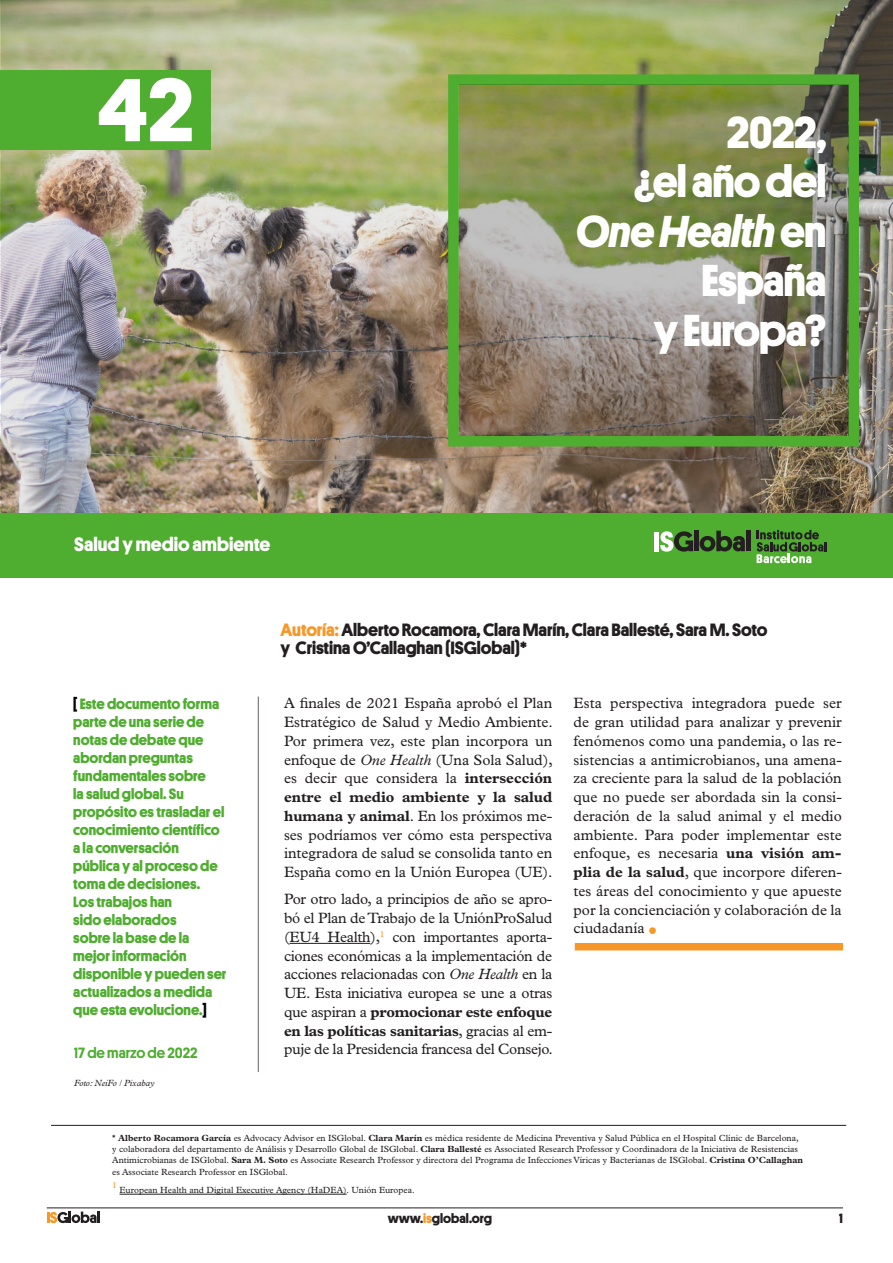
<style>
.page{position:relative;width:893px;height:1263px;background:#fff}
.page>*{position:absolute;margin:0;border:0;box-sizing:border-box;transform-origin:0 0}
.t1{font:700 90px "Platform";color:#fff}
.text_base{font:54px "Plantin";color:#f79727}
.t2{font:700 45px/49.5px "Platform";letter-spacing:-.02em;color:#fff;text-align:right}
.t3{font:700 19.5px "Platform";color:#fff}
.t4{font:700 18px/18px "Platform";letter-spacing:-.005em;color:#231f20}
.text_base-2{font:15px/18.8px "Plantin";letter-spacing:-.005em;color:#231f20;text-align:justify}
.t5{font:700 15px/18px "Platform";color:#4fad2f}
.t6{font:500 15px "Platform";color:#4fad2f}
.t7{font:700 13.5px "Platform";color:#231f20}
.leyendas{font:9px/11.2px "Plantin";color:#231f20}
.t8{font:italic 9px "Plantin";color:#231f20}
.leyendas-2{font:8.7px "Plantin";color:#f79727}
.s1{font-style:italic}
.s2{color:#000}
.s3{color:#f79727}
.s4{font-weight:700}
.s5{font-family:"Platform"}
</style>
<div class="page">
<svg style="left:47px;top:1211px;width:53px;height:12px"></svg>
<hr style="left:47px;top:1207px;width:796px;height:1px;background:#231f20">
<img style="left:1px;top:0;width:891px;height:514px">
<hr style="left:290px;top:943px;width:80px;height:1px;background:#231f20">
<div style="left:0;top:514px;width:893px;height:64px;background:#4fad2f"></div>
<div style="left:0;top:70px;width:211px;height:80px;background:#4fad2f"></div>
<hr style="left:258px;top:696px;width:1px;height:376px;background:#79716f">
<hr style="left:120px;top:1194px;width:227px;height:1px;background:#231f20">
<hr style="left:51px;top:1125px;width:795px;height:1px;background:#231f20">
<div style="left:448px;top:74px;width:411px;height:372px;border:10px solid #4fad2f"></div>
<svg style="left:459px;top:85px;width:389px;height:351px;background:#848464"></svg>
<hr style="left:655px;top:532px;width:4px;height:19px;background:#fff">
<div style="left:694px;top:531px;width:5px;height:20px;background:#231f20"></div>
<svg style="left:700px;top:531px;width:45px;height:20px"></svg>
<div style="left:746px;top:531px;width:5px;height:20px;background:#231f20"></div>
<svg style="left:660px;top:531px;width:33px;height:21px"></svg>
<svg style="left:757px;top:530px;width:69px;height:33px"></svg>
<div style="left:575px;top:943px;width:268px;height:7px;background:#f79727"></div>
<p class="t1" style="left:98px;top:44px;width:98px">42</p>
<p class="t2" style="left:576px;top:105px;width:252px">2022,<br>¿el año del<br><span class="s1">One Health</span> en<br>España<br>y Europa?</p>
<p class="t3" style="left:74px;top:530px;width:198px">Salud y medio ambiente</p>
<p class="t5" style="left:73px;top:694px;width:155px"><span class="s2">[</span> Este documento forma parte de una serie de notas de debate que abordan preguntas fundamentales sobre<br>la salud global. Su propósito es trasladar el conocimiento científico a la conversación pública y al proceso de toma de decisiones.<br>Los trabajos han<br>sido elaborados<br>sobre la base de la mejor información disponible y pueden ser actualizados a medida que esta evolucione.<span class="s2">]</span></p>
<p class="t6" style="left:74px;top:1042px;width:125px">17 de marzo de 2022</p>
<p class="t8" style="left:74px;top:1077px;width:82px">Foto: NeiFo / Pixabay</p>
<p class="t4" style="left:281px;top:619px;width:488px"><span class="s3">Autoría:</span> Alberto Rocamora, Clara Marín, Clara Ballesté, Sara M. Soto y Cristina O’Callaghan (ISGlobal)*</p>
<p class="text_base-2" style="left:284px;top:694px;width:270px">A finales de 2021 España aprobó el Plan Estratégico de Salud y Medio Ambiente.<br>Por primera vez, este plan incorpora un enfoque de <span class="s1">One Health</span> (Una Sola Salud), es decir que considera la <span class="s4">intersección entre el medio ambiente y la salud humana y animal</span>. En los próximos me&shy;ses podríamos ver cómo esta perspectiva integradora de salud se consolida tanto en España como en la Unión Europea (UE).</p>
<p class="text_base-2" style="left:284px;top:890px;width:270px">Por otro lado, a principios de año se apro&shy;bó el Plan de Trabajo de la UniónProSalud (EU4 Health),<sup>1</sup> con importantes aporta&shy;ciones económicas a la implementación de acciones relacionadas con <span class="s1">One Health</span> en la UE. Esta iniciativa europea se une a otras que aspiran a <span class="s4">promocionar este enfoque en las políticas sanitarias</span>, gracias al em&shy;puje de la Presidencia francesa del Consejo.</p>
<p class="text_base-2" style="left:574px;top:694px;width:270px">Esta perspectiva integradora puede ser de gran utilidad para analizar y prevenir fenómenos como una pandemia, o las re&shy;sistencias a antimicrobianos, una amena&shy;za creciente para la salud de la población que no puede ser abordada sin la consi&shy;deración de la salud animal y el medio ambiente. Para poder implementar este enfoque, es necesaria <span class="s4">una visión am&shy;plia de la salud</span>, que incorpore diferen&shy;tes áreas del conocimiento y que apueste por la concienciación y colaboración de la ciudadanía</p>
<p class="text_base" style="left:645px;top:884px;width:17px">.</p>
<p class="leyendas" style="left:112px;top:1132px;width:692px"><span class="s5">*</span> <span class="s4">Alberto Rocamora García</span> es Advocacy Advisor en ISGlobal. <span class="s4">Clara Marín</span> es médica residente de Medicina Preventiva y Salud Pública en el Hospital Clínic de Barcelona, y colaboradora del departamento de Análisis y Desarrollo Global de ISGlobal. <span class="s4">Clara Ballesté</span> es Associated Research Professor y Coordinadora de la Iniciativa de Resistencias Antimicrobianas de ISGlobal. <span class="s4">Sara M. Soto</span> es Associate Research Professor y directora del Programa de Infecciones Víricas y Bacterianas de ISGlobal. <span class="s4">Cristina O’Callaghan </span>es Associate Research Professor en ISGlobal.</p>
<p class="leyendas-2" style="left:112px;top:1180px;width:6px">1</p>
<p class="leyendas" style="left:120px;top:1184px;width:297px">European Health and Digital Executive Agency (HaDEA). Unión Europea.</p>
<p class="t7" style="left:388px;top:1208px;width:106px">www.<span class="s3">is</span>global.org</p>
<p class="t7" style="left:839px;top:1208px;width:5px">1</p>
</div>
